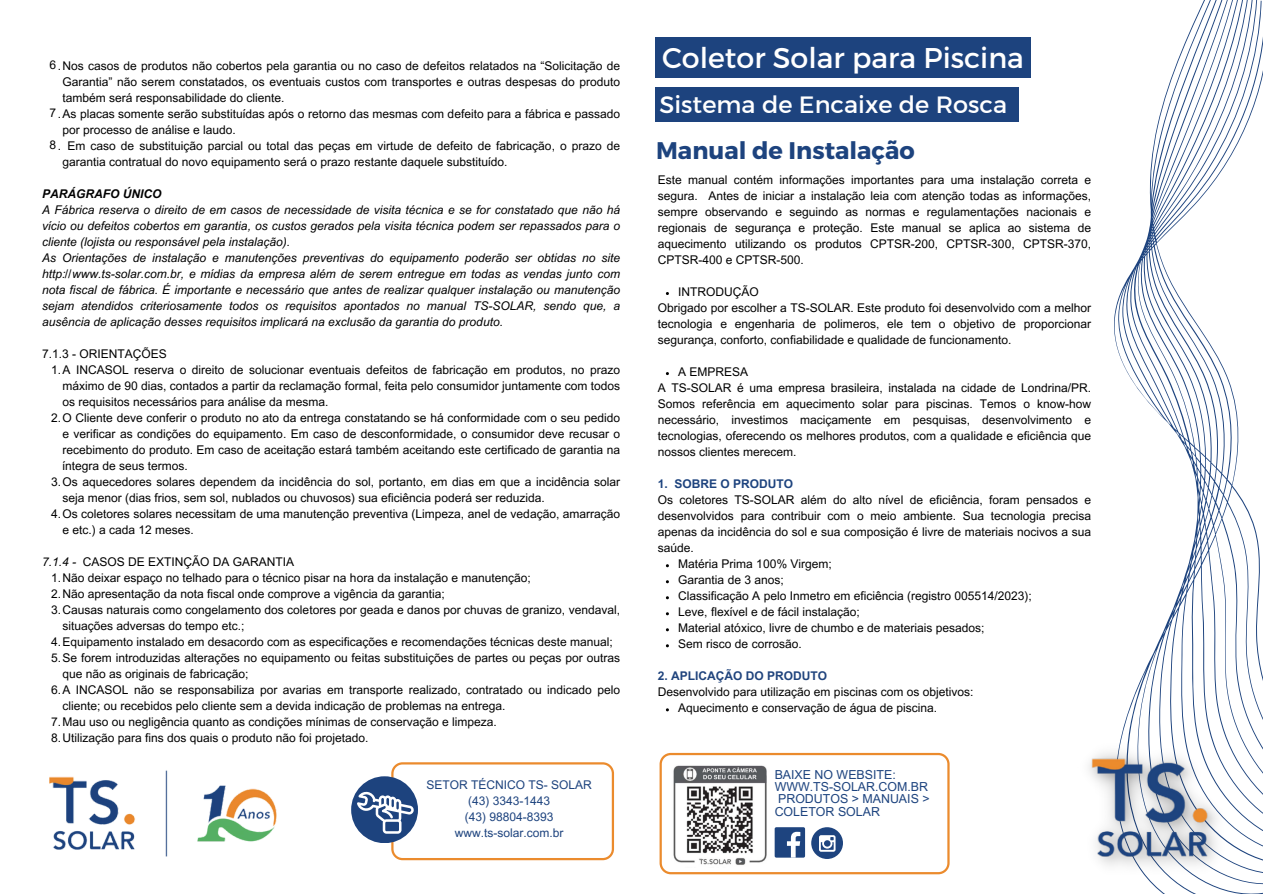
<style>
.page{position:relative;width:1263px;height:894px;background:#fff}
.page>*{position:absolute;margin:0;border:0;box-sizing:border-box;transform-origin:0 0}
.t1{font:28.5px "Montserrat";color:#fff}
.t2{font:24px "Kief Montaser Regular";color:#fff}
.t3{font:700 24px "Montserrat";color:#1d437e}
.t4{font:12.45px/12.5px "Arial MT Pro";color:#1e447f}
.t5{font:12px/16px "Arial MT Pro";color:#000;text-align:justify}
.t6{font:italic 12px/16px "Arial MT Pro";color:#000}
.t7{font:12px/16px "Arial MT Pro";color:#1d437e;text-align:center}
.t8{font:700 12px "Arial MT Pro";color:#20447d}
.t9{font:700 12px "Arial MT Pro";color:#1d437e}
.t10{font:italic 700 12px "Arial MT Pro";color:#000}
.s1{font-style:italic}
</style>
<div class="page">
<svg style="left:748px;top:0;width:515px;height:893px"></svg>
<img style="left:1078px;top:743px;width:150px;height:130px">
<svg style="left:366px;top:762px;width:248px;height:98px"></svg>
<img style="left:49px;top:770px;width:317px;height:87px">
<div style="left:655px;top:37px;width:375px;height:40px;background:#1d437e"></div>
<div style="left:655px;top:88px;width:363px;height:34px;background:#1d437e"></div>
<svg style="left:660px;top:752px;width:290px;height:122px"></svg>
<h4 class="t5" style="left:50px;top:58px;width:8px">6</h4>
<p class="t5" style="left:50px;top:106px;width:8px">7</p>
<h4 class="t5" style="left:50px;top:138px;width:8px">8</h4>
<p class="t5" style="left:51px;top:59px;width:570px">1.Nos casos de produtos não cobertos pela garantia ou no caso de defeitos relatados na “Solicitação de</p>
<p class="t5" style="left:62px;top:75px;width:559px">Garantia” não serem constatados, os eventuais custos com transportes e outras despesas do produto</p>
<p class="t5" style="left:62px;top:91px;width:224px">também será responsabilidade do cliente.</p>
<p class="t5" style="left:51px;top:107px;width:570px">2.As placas somente serão substituídas após o retorno das mesmas com defeito para a fábrica e passado</p>
<p class="t5" style="left:62px;top:123px;width:175px">por processo de análise e laudo.</p>
<p class="t5" style="left:68px;top:139px;width:554px">Em caso de substituição parcial ou total das peças em virtude de defeito de fabricação, o prazo de</p>
<p class="t5" style="left:62px;top:155px;width:446px">garantia contratual do novo equipamento será o prazo restante daquele substituído.</p>
<p class="t5" style="left:51px;top:139px;width:12px">3.</p>
<p class="t10" style="left:42px;top:189px;width:121px">PARÁGRAFO ÚNICO</p>
<p class="t6" style="left:42px;top:203px;width:580px">A Fábrica reserva o direito de em casos de necessidade de visita técnica e se for constatado que não há vício ou defeitos cobertos em garantia, os custos gerados pela visita técnica podem ser repassados para o cliente (lojista ou responsável pela instalação).<br>As Orientações de instalação e manutenções preventivas do equipamento poderão ser obtidas no site http://www.ts-solar.com.br, e mídias da empresa além de serem entregue em todas as vendas junto com nota fiscal de fábrica. É importante e necessário que antes de realizar qualquer instalação ou manutenção sejam atendidos criteriosamente todos os requisitos apontados no manual TS-SOLAR, sendo que, a ausência de aplicação desses requisitos implicará na exclusão da garantia do produto.</p>
<p class="t5" style="left:42px;top:347px;width:126px">7.1.3 - ORIENTAÇÕES</p>
<p class="t5" style="left:51px;top:363px;width:570px">1.A INCASOL reserva o direito de solucionar eventuais defeitos de fabricação em produtos, no prazo</p>
<p class="t5" style="left:62px;top:379px;width:559px">máximo de 90 dias, contados a partir da reclamação formal, feita pelo consumidor juntamente com todos</p>
<p class="t5" style="left:62px;top:395px;width:268px">os requisitos necessários para análise da mesma.</p>
<p class="t5" style="left:51px;top:411px;width:570px">2.O Cliente deve conferir o produto no ato da entrega constatando se há conformidade com o seu pedido</p>
<p class="t5" style="left:62px;top:427px;width:559px">e verificar as condições do equipamento. Em caso de desconformidade, o consumidor deve recusar o</p>
<p class="t5" style="left:62px;top:443px;width:559px">recebimento do produto. Em caso de aceitação estará também aceitando este certificado de garantia na</p>
<p class="t5" style="left:62px;top:459px;width:127px">íntegra de seus termos.</p>
<p class="t5" style="left:51px;top:475px;width:570px">3.Os aquecedores solares dependem da incidência do sol, portanto, em dias em que a incidência solar</p>
<p class="t5" style="left:62px;top:491px;width:484px">seja menor (dias frios, sem sol, nublados ou chuvosos) sua eficiência poderá ser reduzida.</p>
<p class="t5" style="left:51px;top:507px;width:570px">4.Os coletores solares necessitam de uma manutenção preventiva (Limpeza, anel de vedação, amarração</p>
<p class="t5" style="left:62px;top:523px;width:133px">e etc.) a cada 12 meses.</p>
<p class="t5" style="left:42px;top:555px;width:254px"><span class="s1">7.1.4 -</span> CASOS DE EXTINÇÃO DA GARANTIA</p>
<p class="t5" style="left:51px;top:571px;width:481px">1.Não deixar espaço no telhado para o técnico pisar na hora da instalação e manutenção;</p>
<p class="t5" style="left:51px;top:587px;width:395px">2.Não apresentação da nota fiscal onde comprove a vigência da garantia;</p>
<p class="t5" style="left:51px;top:603px;width:570px">3.Causas naturais como congelamento dos coletores por geada e danos por chuvas de granizo, vendaval,</p>
<p class="t5" style="left:62px;top:619px;width:184px">situações adversas do tempo etc.;</p>
<p class="t5" style="left:51px;top:635px;width:563px">4.Equipamento instalado em desacordo com as especificações e recomendações técnicas deste manual;</p>
<p class="t5" style="left:51px;top:651px;width:570px">5.Se forem introduzidas alterações no equipamento ou feitas substituições de partes ou peças por outras</p>
<p class="t5" style="left:62px;top:667px;width:188px">que não as originais de fabricação;</p>
<p class="t5" style="left:51px;top:683px;width:570px">6.A INCASOL não se responsabiliza por avarias em transporte realizado, contratado ou indicado pelo</p>
<p class="t5" style="left:62px;top:699px;width:444px">cliente; ou recebidos pelo cliente sem a devida indicação de problemas na entrega.</p>
<p class="t5" style="left:51px;top:715px;width:447px">7.Mau uso ou negligência quanto as condições mínimas de conservação e limpeza.</p>
<p class="t5" style="left:51px;top:731px;width:319px">8.Utilização para fins dos quais o produto não foi projetado.</p>
<p class="t7" style="left:427px;top:778px;width:167px">SETOR TÉCNICO TS- SOLAR (43) 3343-1443<br>(43) 98804-8393 www.ts-solar.com.br</p>
<h1 class="t1" style="left:662px;top:40px;width:363px">Coletor Solar para Piscina</h1>
<h3 class="t2" style="left:659px;top:89px;width:349px">Sistema de Encaixe de Rosca</h3>
<h2 class="t3" style="left:656px;top:134px;width:260px">Manual de Instalação</h2>
<p class="t5" style="left:658px;top:173px;width:435px">Este manual contém informações importantes para uma instalação correta e segura. Antes de iniciar a instalação leia com atenção todas as informações, sempre observando e seguindo as normas e regulamentações nacionais e regionais de segurança e proteção. Este manual se aplica ao sistema de aquecimento utilizando os produtos CPTSR-200, CPTSR-300, CPTSR-370, CPTSR-400 e CPTSR-500.</p>
<p class="t5" style="left:678px;top:285px;width:82px">INTRODUÇÃO</p>
<p class="t5" style="left:658px;top:301px;width:435px">Obrigado por escolher a TS-SOLAR. Este produto foi desenvolvido com a melhor tecnologia e engenharia de polimeros, ele tem o objetivo de proporcionar segurança, conforto, confiabilidade e qualidade de funcionamento.</p>
<p class="t5" style="left:678px;top:365px;width:72px">A EMPRESA</p>
<p class="t5" style="left:658px;top:381px;width:435px">A TS-SOLAR é uma empresa brasileira, instalada na cidade de Londrina/PR.<br>Somos referência em aquecimento solar para piscinas. Temos o know-how necessário, investimos maciçamente em pesquisas, desenvolvimento e tecnologias, oferecendo os melhores produtos, com a qualidade e eficiência que nossos clientes merecem.</p>
<p class="t9" style="left:658px;top:479px;width:137px">1. SOBRE O PRODUTO</p>
<p class="t5" style="left:658px;top:493px;width:435px">Os coletores TS-SOLAR além do alto nível de eficiência, foram pensados e desenvolvidos para contribuir com o meio ambiente. Sua tecnologia precisa apenas da incidência do sol e sua composição é livre de materiais nocivos a sua saúde.</p>
<p class="t5" style="left:678px;top:557px;width:155px">Matéria Prima 100% Virgem;</p>
<p class="t5" style="left:678px;top:573px;width:107px">Garantia de 3 anos;</p>
<p class="t5" style="left:678px;top:589px;width:355px">Classificação A pelo Inmetro em eficiência (registro 005514/2023);</p>
<p class="t5" style="left:678px;top:605px;width:183px">Leve, flexível e de fácil instalação;</p>
<p class="t5" style="left:678px;top:621px;width:308px">Material atóxico, livre de chumbo e de materiais pesados;</p>
<p class="t5" style="left:678px;top:637px;width:125px">Sem risco de corrosão.</p>
<p class="t8" style="left:658px;top:671px;width:171px">2. APLICAÇÃO DO PRODUTO</p>
<p class="t5" style="left:658px;top:685px;width:317px">Desenvolvido para utilização em piscinas com os objetivos:</p>
<p class="t5" style="left:678px;top:701px;width:260px">Aquecimento e conservação de água de piscina.</p>
<p class="t4" style="left:775px;top:769px;width:155px">BAIXE NO WEBSITE:<br>WWW.TS-SOLAR.COM.BR</p>
<p class="t4" style="left:775px;top:794px;width:156px">PRODUTOS &gt; MANUAIS &gt;<br>COLETOR SOLAR</p>
</div>
